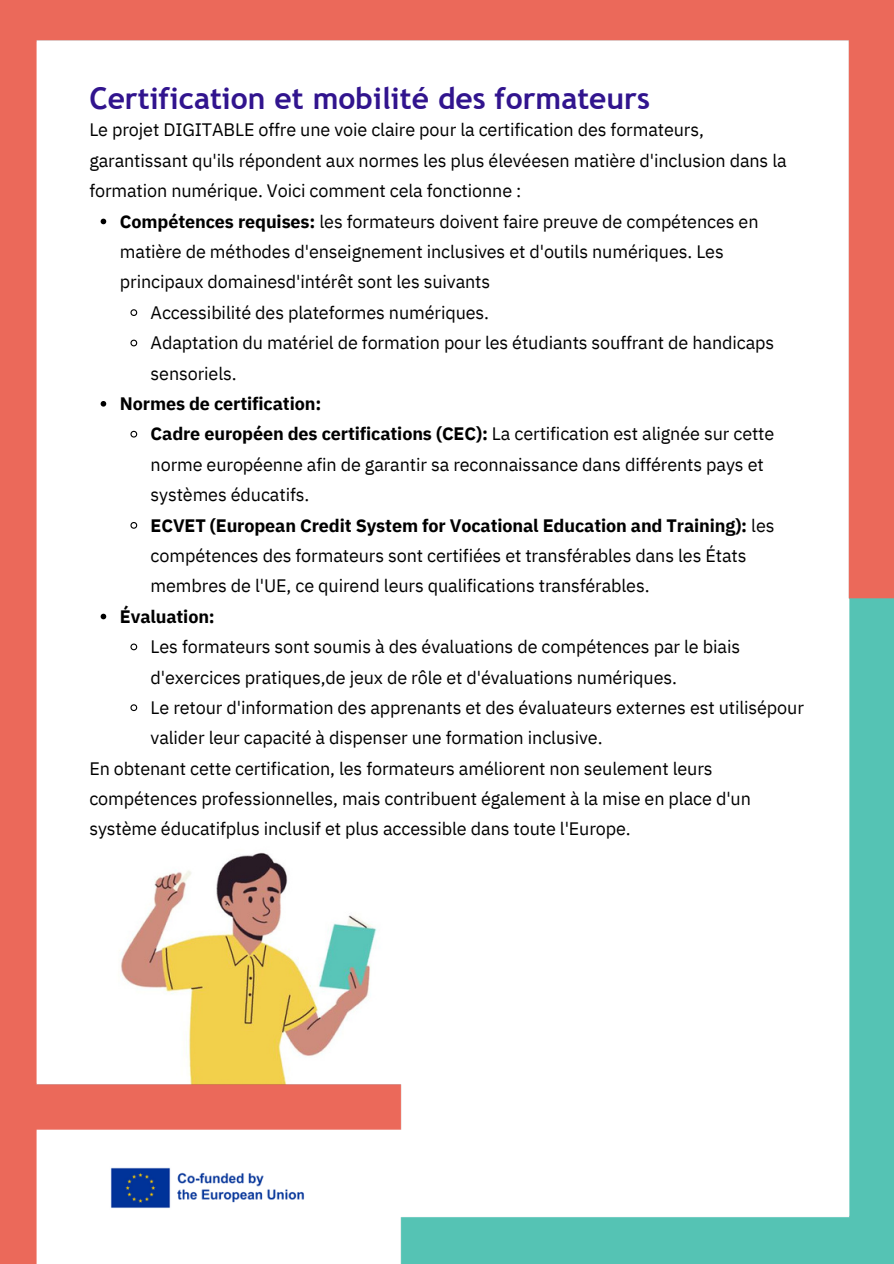
<style>
.page{position:relative;width:894px;height:1264px;background:#fff}
.page>*{position:absolute;margin:0;border:0;box-sizing:border-box;transform-origin:0 0}
.t1{font:700 30px "Trebuchet MS";color:#31148e}
.t2{font:18px/30.3px "IBM Plex Sans";letter-spacing:-.005em;color:#000}
.t3{font:700 18px "IBM Plex Sans";letter-spacing:-.005em;color:#000}
.s1{font-weight:700}
</style>
<div class="page">
<img style="left:0;top:0;width:893px;height:1263px">
<svg style="left:101px;top:219px;width:5px;height:5px"></svg>
<svg style="left:130px;top:308px;width:8px;height:9px"></svg>
<svg style="left:130px;top:339px;width:8px;height:8px"></svg>
<svg style="left:101px;top:401px;width:5px;height:5px"></svg>
<svg style="left:130px;top:430px;width:8px;height:8px"></svg>
<svg style="left:130px;top:521px;width:8px;height:8px"></svg>
<svg style="left:101px;top:613px;width:5px;height:6px"></svg>
<svg style="left:130px;top:642px;width:8px;height:9px"></svg>
<svg style="left:130px;top:703px;width:8px;height:9px"></svg>
<p class="t1" style="left:89px;top:81px;width:562px">Certification et mobilité des formateurs</p>
<p class="t2" style="left:89px;top:115px;width:698px">Le projet DIGITABLE offre une voie claire pour la certification des formateurs, garantissant qu'ils répondent aux normes les plus élevéesen matière d'inclusion dans la formation numérique. Voici comment cela fonctionne :</p>
<p class="t2" style="left:120px;top:206px;width:640px"><span class="s1">Compétences requises:</span> les formateurs doivent faire preuve de compétences en matière de méthodes d'enseignement inclusives et d'outils numériques. Les principaux domainesd'intérêt sont les suivants</p>
<p class="t2" style="left:150px;top:297px;width:340px">Accessibilité des plateformes numériques.</p>
<p class="t2" style="left:150px;top:327px;width:625px">Adaptation du matériel de formation pour les étudiants souffrant de handicaps sensoriels.</p>
<p class="t3" style="left:120px;top:391px;width:203px">Normes de certification:</p>
<p class="t2" style="left:150px;top:418px;width:625px"><span class="s1">Cadre européen des certifications (CEC):</span> La certification est alignée sur cette norme européenne afin de garantir sa reconnaissance dans différents pays et systèmes éducatifs.</p>
<p class="t2" style="left:150px;top:509px;width:625px"><span class="s1">ECVET (European Credit System for Vocational Education and Training):</span> les compétences des formateurs sont certifiées et transférables dans les États membres de l'UE, ce quirend leurs qualifications transférables.</p>
<p class="t3" style="left:120px;top:604px;width:96px">Évaluation:</p>
<p class="t2" style="left:150px;top:631px;width:591px">Les formateurs sont soumis à des évaluations de compétences par le biais d'exercices pratiques,de jeux de rôle et d'évaluations numériques.</p>
<p class="t2" style="left:150px;top:692px;width:654px">Le retour d'information des apprenants et des évaluateurs externes est utilisépour valider leur capacité à dispenser une formation inclusive.</p>
<p class="t2" style="left:89px;top:752px;width:663px">En obtenant cette certification, les formateurs améliorent non seulement leurs compétences professionnelles, mais contribuent également à la mise en place d'un système éducatifplus inclusif et plus accessible dans toute l'Europe.</p>
</div>
